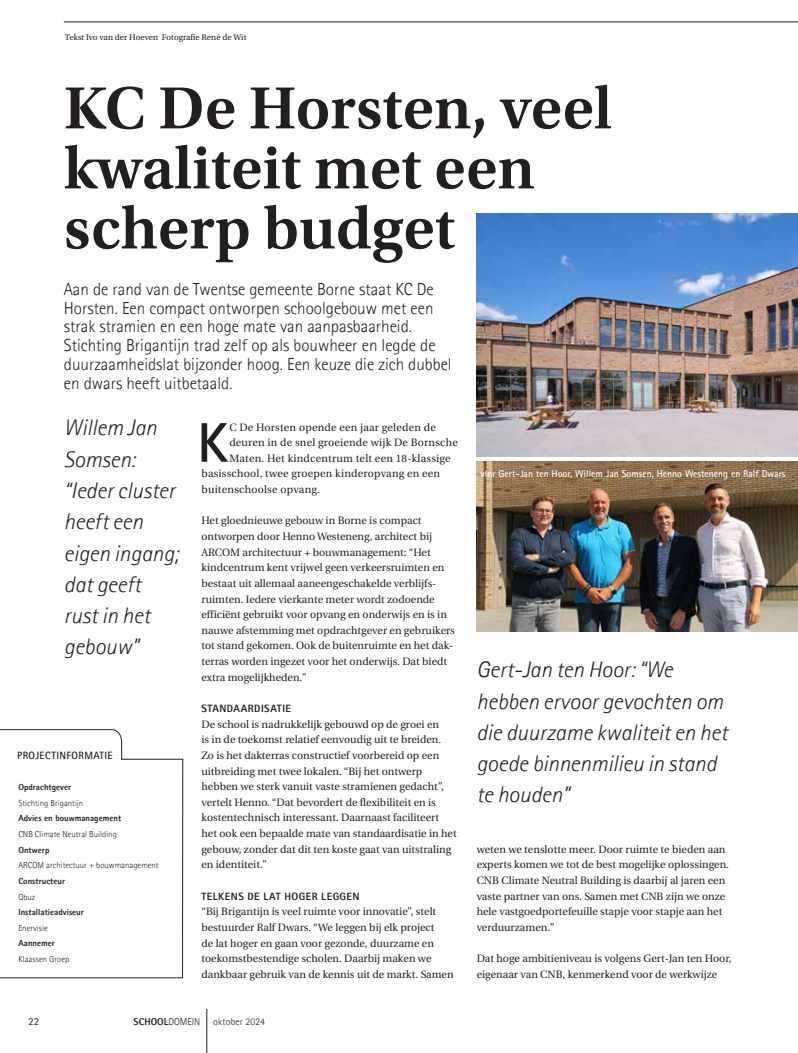
<style>
.page{position:relative;width:798px;height:1053px;background:#fff}
.page>*{position:absolute;margin:0;border:0;box-sizing:border-box;transform-origin:0 0}
.t1{font:600 62.5px/60px "Utopia Std";color:#231f20}
.t2{font:700 55.88px "Rotis Sans Serif";color:#231f20}
.t3{font:italic 300 22.5px/31.2px "Rotis Sans Serif";color:#231f20}
.t4{font:300 17.5px/18.8px "Rotis Sans Serif";color:#231f20}
.t5{font:10.62px/15.6px "Utopia";color:#231f20}
.t6{font:10.62px "Utopia";letter-spacing:.02em;color:#231f20}
.t7{font:800 10.62px "Rotis Sans Serif";letter-spacing:.04em;color:#231f20}
.t8{font:700 10.62px "Rotis Sans Serif";letter-spacing:.035em;color:#231f20}
.t9{font:10.62px "Rotis Sans Serif";color:#231f20}
.t10{font:700 10px "Rotis Sans Serif";color:#fff}
.t11{font:800 10px "Rotis Sans Serif";color:#231f20}
.t12{font:300 10px "Rotis Sans Serif";letter-spacing:.015em;color:#231f20}
.t13{font:300 8.75px "Rotis Sans Serif";color:#231f20}
.t14{font:800 8.75px "Rotis Sans Serif";color:#231f20}
.t15{font:8.75px "Utopia Std";color:#231f20}
.s1{font-weight:300}
</style>
<div class="page">
<img style="left:476px;top:213px;width:321px;height:243px">
<hr style="left:64px;top:22px;width:733px;height:1px;background:#231f20">
<hr style="left:206px;top:1008px;width:1px;height:44px;background:#231f20">
<svg style="left:0;top:729px;width:183px;height:249px"></svg>
<img style="left:476px;top:461px;width:321px;height:171px">
<p class="t15" style="left:65px;top:33px;width:183px">Tekst Ivo van der Hoeven Fotografie René de Wit</p>
<h1 class="t1" style="left:64px;top:79px;width:549px">KC De Horsten, veel kwaliteit met een scherp budget</h1>
<p class="t4" style="left:64px;top:279px;width:389px">Aan de rand van de Twentse gemeente Borne staat KC De Horsten. Een compact ontworpen schoolgebouw met een strak stramien en een hoge mate van aanpasbaarheid.<br>Stichting Brigantijn trad zelf op als bouwheer en legde de duurzaamheidslat bijzonder hoog. Een keuze die zich dubbel en dwars heeft uitbetaald.</p>
<h3 class="t3" style="left:64px;top:412px;width:116px">Willem Jan<br>Somsen: “Ieder cluster heeft een eigen ingang; dat geeft rust in het gebouw”</h3>
<p class="t8" style="left:17px;top:748px;width:97px">PROJECTINFORMATIE</p>
<p class="t14" style="left:18px;top:781px;width:54px">Opdrachtgever</p>
<p class="t13" style="left:18px;top:797px;width:66px">Stichting Brigantijn</p>
<p class="t14" style="left:18px;top:812px;width:104px">Advies en bouwmanagement</p>
<p class="t13" style="left:18px;top:829px;width:100px">CNB Climate Neutral Building</p>
<p class="t14" style="left:18px;top:844px;width:32px">Ontwerp</p>
<p class="t13" style="left:18px;top:860px;width:142px">ARCOM architectuur + bouwmanagement</p>
<p class="t14" style="left:18px;top:875px;width:48px">Constructeur</p>
<p class="t13" style="left:18px;top:891px;width:18px">Qbuz</p>
<p class="t14" style="left:18px;top:906px;width:67px">Installatieadviseur</p>
<p class="t13" style="left:18px;top:922px;width:31px">Enervisie</p>
<p class="t14" style="left:18px;top:937px;width:38px">Aannemer</p>
<p class="t13" style="left:18px;top:954px;width:52px">Klaassen Groep</p>
<h2 class="t2" style="left:197px;top:407px;width:33px">K</h2>
<p class="t6" style="left:229px;top:421px;width:208px">C De Horsten opende een jaar geleden de</p>
<p class="t6" style="left:229px;top:436px;width:230px">deuren in de snel groeiende wijk De Bornsche</p>
<p class="t6" style="left:229px;top:452px;width:223px">Maten. Het kindcentrum telt een 18-klassige</p>
<p class="t6" style="left:201px;top:468px;width:240px">basisschool, twee groepen kinderopvang en een</p>
<p class="t6" style="left:201px;top:483px;width:120px">buitenschoolse opvang.</p>
<p class="t5" style="left:201px;top:513px;width:255px">Het gloednieuwe gebouw in Borne is compact ontworpen door Henno Westeneng, architect bij ARCOM architectuur + bouwmanagement: “Het kindcentrum kent vrijwel geen verkeersruimten en bestaat uit allemaal aaneengeschakelde verblijfs&shy;ruimten. Iedere vierkante meter wordt zodoende efficiënt gebruikt voor opvang en onderwijs en is in nauwe afstemming met opdrachtgever en gebruikers tot stand gekomen. Ook de buitenruimte en het dak&shy;terras worden ingezet voor het onderwijs. Dat biedt extra mogelijkheden.”</p>
<p class="t7" style="left:201px;top:701px;width:91px">STANDAARDISATIE</p>
<p class="t5" style="left:201px;top:716px;width:256px">De school is nadrukkelijk gebouwd op de groei en<br>is in de toekomst relatief eenvoudig uit te breiden.<br>Zo is het dakterras constructief voorbereid op een uitbreiding met twee lokalen. “Bij het ontwerp hebben we sterk vanuit vaste stramienen gedacht”, vertelt Henno. “Dat bevordert de flexibiliteit en is kostentechnisch interessant. Daarnaast faciliteert het ook een bepaalde mate van standaardisatie in het gebouw, zonder dat dit ten koste gaat van uitstraling en identiteit.”</p>
<p class="t7" style="left:201px;top:889px;width:159px">TELKENS DE LAT HOGER LEGGEN</p>
<p class="t5" style="left:201px;top:904px;width:254px">“Bij Brigantijn is veel ruimte voor innovatie”, stelt bestuurder Ralf Dwars. “We leggen bij elk project<br>de lat hoger en gaan voor gezonde, duurzame en toekomstbestendige scholen. Daarbij maken we dankbaar gebruik van de kennis uit de markt. Samen</p>
<p class="t9" style="left:28px;top:1014px;width:12px">22</p>
<p class="t11" style="left:134px;top:1014px;width:68px">SCHOOL<span class="s1">DOMEIN</span></p>
<p class="t12" style="left:213px;top:1015px;width:53px">oktober 2024</p>
<p class="t10" style="left:480px;top:467px;width:306px">vlnr Gert-Jan ten Hoor, Willem Jan Somsen, Henno Westeneng en Ralf Dwars</p>
<h3 class="t3" style="left:476px;top:654px;width:252px">Gert-Jan ten Hoor: “We hebben ervoor gevochten om die duurzame kwaliteit en het goede binnenmilieu in stand te houden”</h3>
<p class="t5" style="left:476px;top:841px;width:254px">weten we tenslotte meer. Door ruimte te bieden aan experts komen we tot de best mogelijke oplossingen.<br>CNB Climate Neutral Building is daarbij al jaren een vaste partner van ons. Samen met CNB zijn we onze hele vastgoedportefeuille stapje voor stapje aan het verduurzamen.”</p>
<p class="t5" style="left:476px;top:950px;width:256px">Dat hoge ambitieniveau is volgens Gert-Jan ten Hoor, eigenaar van CNB, kenmerkend voor de werkwijze</p>
</div>
